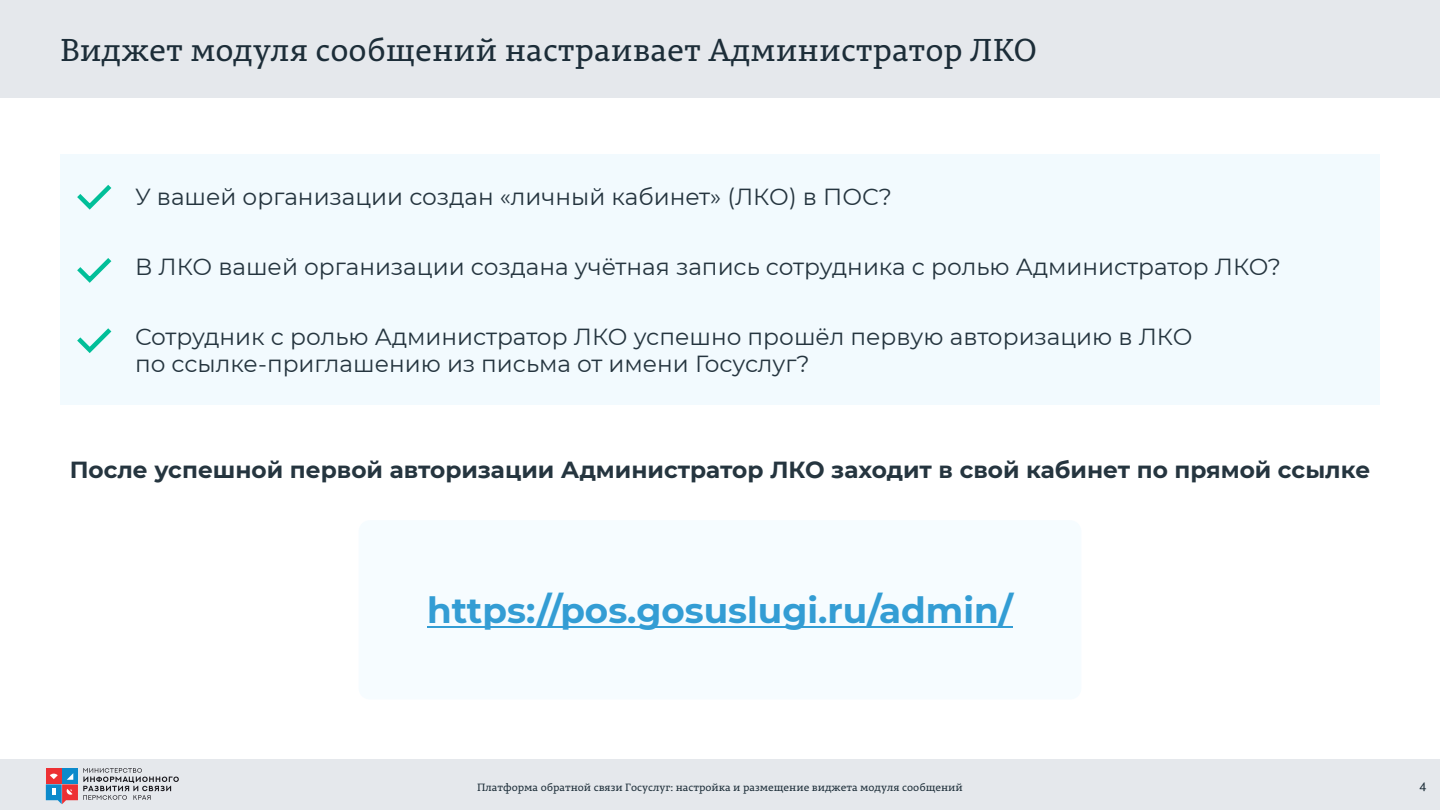
<style>
.page{position:relative;width:1440px;height:810px;background:#fff}
.page>*{position:absolute;margin:0;border:0;box-sizing:border-box;transform-origin:0 0}
.t1{font:700 35.7px "Montserrat";color:#339dd4}
.t2{font:31.5px "Permian Slab Serif Typeface";color:#1c2d38}
.t3{font:23.25px/27.1px "Montserrat";color:#25353f}
.t4{font:700 23.25px "Montserrat";color:#25353f}
.t5{font:12px "Permian Sans Typeface";color:#1c2d38}
.t6{font:10.5px "Permian Slab Serif Typeface";color:#1c2d38}
</style>
<div class="page">
<div style="left:0;top:0;width:1440px;height:98px;background:#e5e8ec"></div>
<div style="left:0;top:759px;width:1440px;height:51px;background:#e5e8ec"></div>
<svg style="left:46px;top:768px;width:133px;height:36px"></svg>
<hr style="left:427px;top:626px;width:586px;height:2px;background:#339dd4">
<div style="left:60px;top:154px;width:1320px;height:251px;background:#f2fafe"></div>
<svg style="left:77px;top:185px;width:35px;height:25px"></svg>
<svg style="left:77px;top:258px;width:35px;height:25px"></svg>
<svg style="left:77px;top:328px;width:35px;height:25px"></svg>
<h2 class="t2" style="left:60px;top:37px;width:979px">Виджет модуля сообщений настраивает Администратор ЛКО</h2>
<p class="t3" style="left:135px;top:183px;width:758px">У вашей организации создан «личный кабинет» (ЛКО) в ПОС?</p>
<p class="t3" style="left:135px;top:253px;width:1148px">В ЛКО вашей организации создана учётная запись сотрудника с ролью Администратор ЛКО?</p>
<p class="t3" style="left:135px;top:323px;width:1059px">Сотрудник с ролью Администратор ЛКО успешно прошёл первую авторизацию в ЛКО по ссылке-приглашению из письма от имени Госуслуг?</p>
<p class="t4" style="left:70px;top:456px;width:1302px">После успешной первой авторизации Администратор ЛКО заходит в свой кабинет по прямой ссылке</p>
<h1 class="t1" style="left:427px;top:589px;width:587px">https://pos.gosuslugi.ru/admin/</h1>
<p class="t6" style="left:477px;top:783px;width:487px">Платформа обратной связи Госуслуг: настройка и размещение виджета модуля сообщений</p>
<p class="t5" style="left:1419px;top:782px;width:9px">4</p>
</div>
